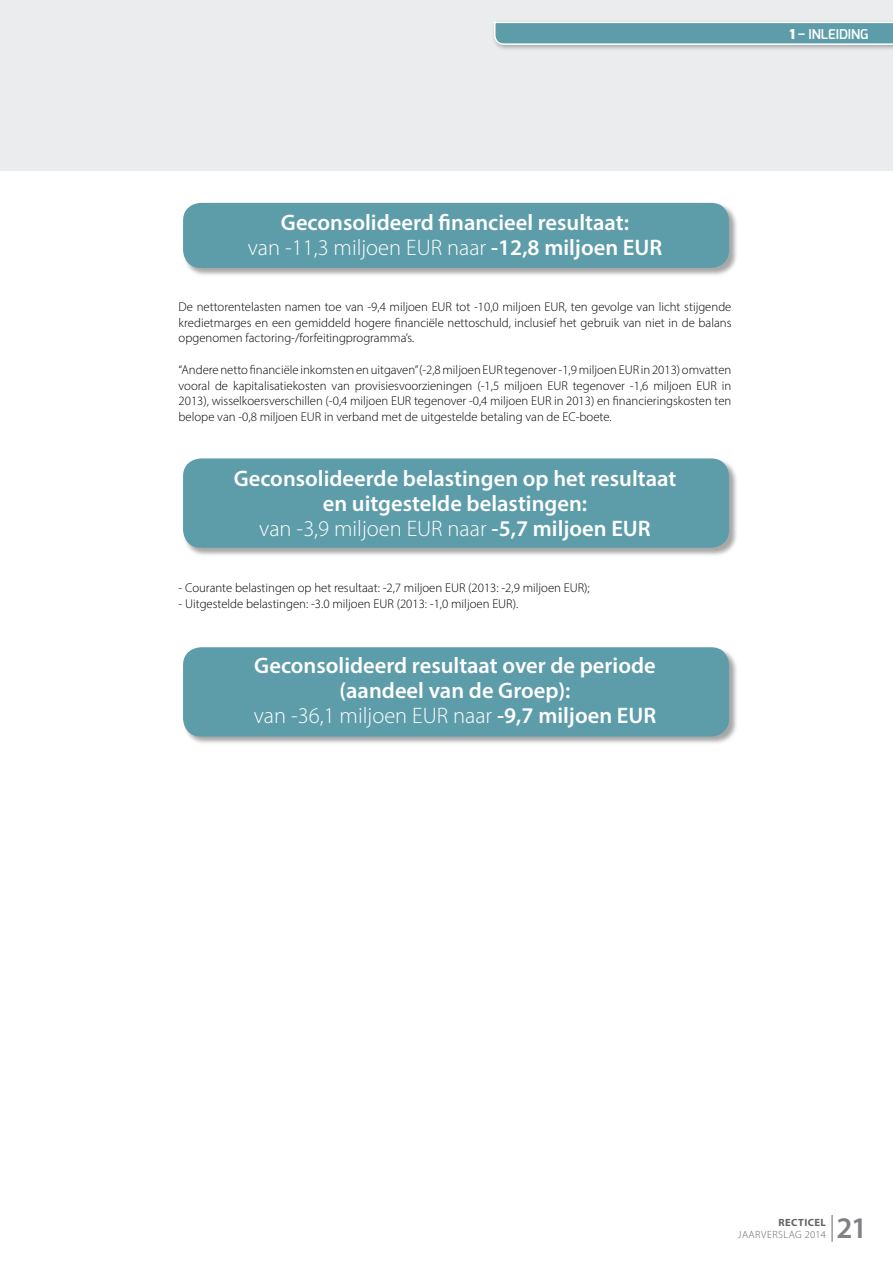
<style>
.page{position:relative;width:893px;height:1263px;background:#fff}
.page>*{position:absolute;margin:0;border:0;box-sizing:border-box;transform-origin:0 0}
.t1{font:600 30px "Myriad Pro";color:#808285}
.t2{font:600 22.5px/24.8px "Myriad Pro";color:#fff;text-align:center}
.t3{font:600 13.5px "Exo";color:#fff}
.t4{font:300 12.75px/15.8px "Myriad Pro";color:#000;text-align:justify}
.t5{font:300 10.5px "Myriad Pro";letter-spacing:.045em;color:#636466}
.t6{font:700 10.5px "Myriad Pro";letter-spacing:.045em;color:#636466}
.s1{font-weight:900}
.s2{font-weight:300}
</style>
<div class="page">
<div style="left:183px;top:202px;width:555px;height:75px;background:#000;opacity:.35"></div>
<div style="left:183px;top:203px;width:546px;height:65px;background:#5d9ca9;border-radius:18px"></div>
<div style="left:183px;top:458px;width:555px;height:99px;background:#000;opacity:.35"></div>
<div style="left:183px;top:458px;width:546px;height:90px;background:#5d9ca9;border-radius:18px"></div>
<div style="left:183px;top:647px;width:555px;height:99px;background:#000;opacity:.35"></div>
<div style="left:183px;top:647px;width:546px;height:89px;background:#5d9ca9;border-radius:18px"></div>
<svg style="left:832px;top:1215px;width:1px;height:27px"></svg>
<div style="left:0;top:0;width:893px;height:170px;background:#ebeced"></div>
<div style="left:491px;top:19px;width:402px;height:32px;background:#000;opacity:.3"></div>
<svg style="left:493px;top:21px;width:400px;height:25px;background:#78abb5"></svg>
<p class="t3" style="left:790px;top:25px;width:80px"><span class="s1">1</span> – INLEIDING</p>
<h2 class="t2" style="left:248px;top:209px;width:416px">Geconsolideerd financieel resultaat:<br><span class="s2">van -11,3 miljoen EUR naar</span> -12,8 miljoen EUR</h2>
<p class="t4" style="left:179px;top:299px;width:554px">De nettorentelasten namen toe van -9,4 miljoen EUR tot -10,0 miljoen EUR, ten gevolge van licht stijgende kredietmarges en een gemiddeld hogere financiële nettoschuld, inclusief het gebruik van niet in de balans opgenomen factoring-/forfeitingprogramma’s.</p>
<p class="t4" style="left:179px;top:362px;width:554px">“Andere netto financiële inkomsten en uitgaven” (-2,8 miljoen EUR tegenover -1,9 miljoen EUR in 2013) omvatten vooral de kapitalisatiekosten van provisiesvoorzieningen (-1,5 miljoen EUR tegenover -1,6 miljoen EUR in 2013), wisselkoersverschillen (-0,4 miljoen EUR tegenover -0,4 miljoen EUR in 2013) en financieringskosten ten belope van -0,8 miljoen EUR in verband met de uitgestelde betaling van de EC-boete.</p>
<h2 class="t2" style="left:234px;top:466px;width:444px">Geconsolideerde belastingen op het resultaat en uitgestelde belastingen:<br><span class="s2">van -3,9 miljoen EUR naar</span> -5,7 miljoen EUR</h2>
<p class="t4" style="left:179px;top:580px;width:413px">- Courante belastingen op het resultaat: -2,7 miljoen EUR (2013: -2,9 miljoen EUR);</p>
<p class="t4" style="left:179px;top:596px;width:341px">- Uitgestelde belastingen: -3.0 miljoen EUR (2013: -1,0 miljoen EUR).</p>
<h2 class="t2" style="left:254px;top:653px;width:404px">Geconsolideerd resultaat over de periode (aandeel van de Groep):<br><span class="s2">van -36,1 miljoen EUR naar</span> -9,7 miljoen EUR</h2>
<p class="t6" style="left:778px;top:1216px;width:49px">RECTICEL</p>
<p class="t5" style="left:738px;top:1228px;width:90px">JAARVERSLAG 2014</p>
<h1 class="t1" style="left:836px;top:1209px;width:32px">21</h1>
</div>
